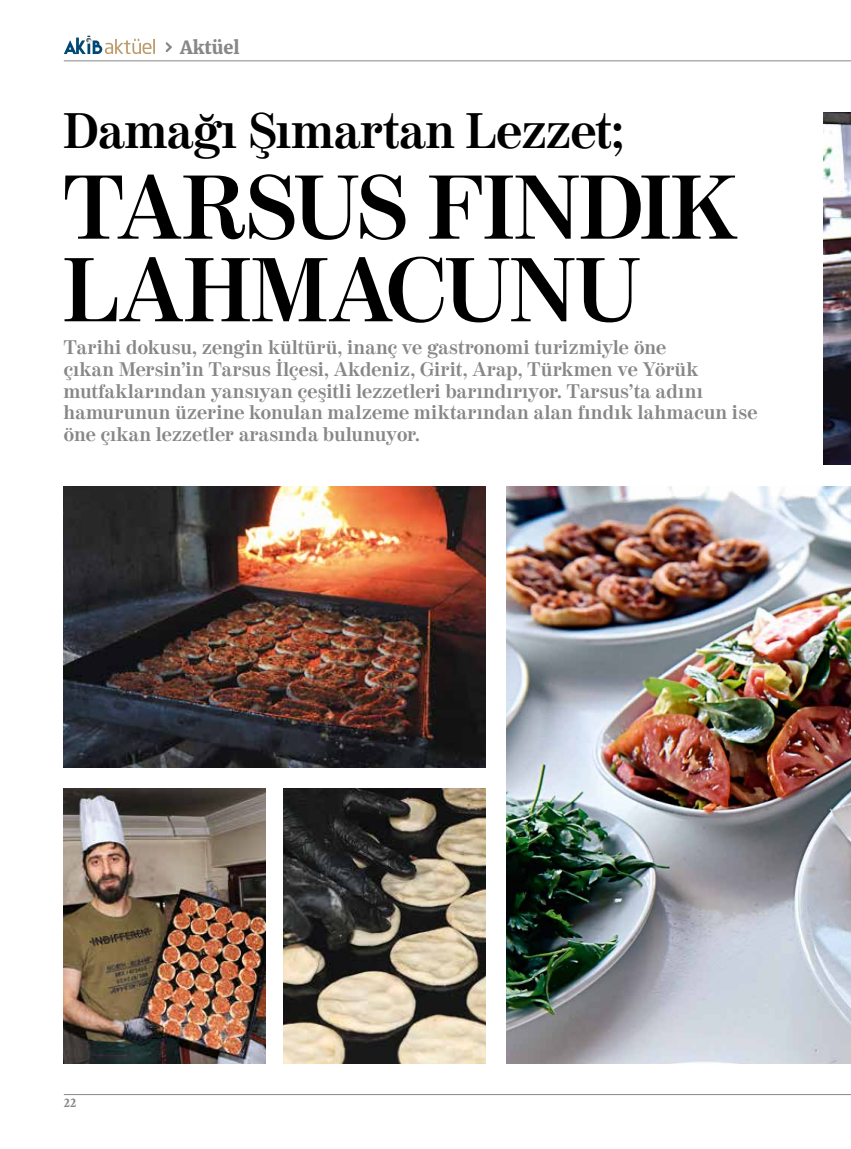
<style>
.page{position:relative;width:851px;height:1149px;background:#fff}
.page>*{position:absolute;margin:0;border:0;box-sizing:border-box;transform-origin:0 0}
.t1{font:700 90px/82.5px "Moderno FB";color:#000}
.t2{font:700 49.5px "Moderno FB";letter-spacing:.005em;color:#000}
.t3{font:700 19.5px/21.5px "Moderno FB";letter-spacing:.02em;color:#878787}
.t4{font:900 18px "Merriweather";color:#878787}
.t5{font:700 13.5px "Crimson Text";color:#878787}
</style>
<div class="page">
<svg style="left:64px;top:36px;width:91px;height:18px"></svg>
<svg style="left:165px;top:42px;width:7px;height:10px"></svg>
<hr style="left:64px;top:1093px;width:786px;height:1px;background:#878787">
<hr style="left:64px;top:60px;width:786px;height:1px;background:#878787">
<img style="left:64px;top:788px;width:202px;height:275px">
<img style="left:283px;top:788px;width:202px;height:275px">
<img style="left:64px;top:486px;width:421px;height:281px">
<img style="left:507px;top:486px;width:343px;height:577px">
<img style="left:823px;top:113px;width:27px;height:351px">
<p class="t4" style="left:180px;top:35px;width:61px">Aktüel</p>
<h2 class="t2" style="left:64px;top:102px;width:562px">Damağı Şımartan Lezzet;</h2>
<h1 class="t1" style="left:64px;top:165px;width:673px">TARSUS FINDIK<br>LAHMACUNU</h1>
<p class="t3" style="left:64px;top:337px;width:695px">Tarihi dokusu, zengin kültürü, inanç ve gastronomi turizmiyle öne<br>çıkan Mersin’in Tarsus İlçesi, Akdeniz, Girit, Arap, Türkmen ve Yörük mutfaklarından yansıyan çeşitli lezzetleri barındırıyor. Tarsus’ta adını hamurunun üzerine konulan malzeme miktarından alan fındık lahmacun ise öne çıkan lezzetler arasında bulunuyor.</p>
<p class="t5" style="left:64px;top:1094px;width:14px">22</p>
</div>
